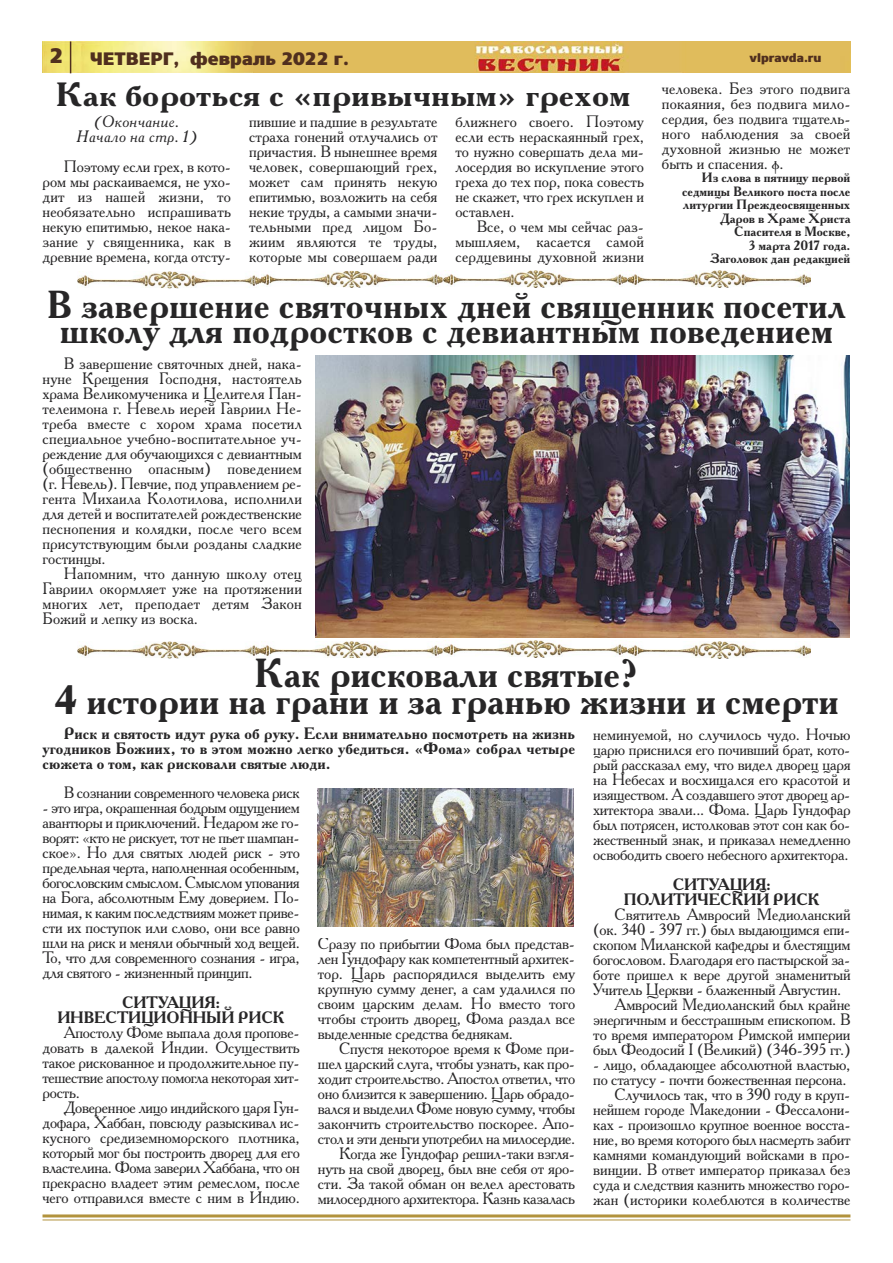
<style>
.page{position:relative;width:893px;height:1263px;background:#fff}
.page>*{position:absolute;margin:0;border:0;box-sizing:border-box;transform-origin:0 0}
.t1{font:700 40.5px "Academy C";letter-spacing:-.005em;color:#272627}
.t2{font:700 39px "Academy C";color:#272627}
.t3{font:700 33.6px "Academy C";color:#272627;scale:1.11 1}
.t4{font:800 21px "Core Sans N 85";color:#502f1e}
.t5{font:800 18px "Core Sans N 85";color:#502f1e}
.t6{font:16.5px/15px "Academy C";letter-spacing:-.015em;color:#272627;text-align:justify}
.t7{font:700 16.5px/15px "Academy C";letter-spacing:-.015em;color:#272627;text-align:center}
.t8{font:italic 16.5px/15px "Academy C";color:#272627;text-align:center}
.t9{font:700 13.5px/13.5px "Academy C";color:#272627;text-align:right}
.t10{font:800 12px "Core Sans N 85";color:#502f1e}
.s1{font-family:"Evangelie";font-size:12px}
</style>
<div class="page">
<hr style="left:43px;top:1214px;width:807px;height:3px;background:#b2933d">
<hr style="left:43px;top:1219px;width:807px;height:1px;background:#b2933d">
<img style="left:43px;top:42px;width:807px;height:31px">
<hr style="left:70px;top:41px;width:1px;height:32px;background:#502f1e">
<img style="left:77px;top:271px;width:733px;height:17px">
<svg style="left:259px;top:271px;width:1px;height:17px"></svg>
<img style="left:77px;top:641px;width:733px;height:17px">
<svg style="left:259px;top:641px;width:1px;height:17px"></svg>
<img style="left:316px;top:356px;width:534px;height:282px">
<img style="left:318px;top:788px;width:256px;height:138px">
<p class="t4" style="left:49px;top:42px;width:15px">2</p>
<p class="t5" style="left:90px;top:47px;width:261px">четверг, февраль 2022 г.</p>
<p class="t10" style="left:749px;top:50px;width:74px">vlpravda.ru</p>
<h3 class="t3" style="left:56px;top:75px;width:519px">Как бороться с «привычным» грехом</h3>
<p class="t8" style="left:76px;top:114px;width:122px">(Окончание.<br>Начало на стр. 1)</p>
<p class="t6" style="left:43px;top:158px;width:190px;text-indent:21px">Поэтому если грех, в кото&shy;ром мы раскаиваемся, не ухо&shy;дит из нашей жизни, то необязательно испрашивать некую епитимью, некое нака&shy;зание у священника, как в древние времена, когда отсту-</p>
<p class="t6" style="left:249px;top:114px;width:190px">пившие и падшие в результате страха гонений отлучались от причастия. В нынешнее время человек, совершающий грех, может сам принять некую епитимью, возложить на себя некие труды, а самыми значи&shy;тельными пред лицом Бо&shy;жиим являются те труды, которые мы совершаем ради</p>
<p class="t6" style="left:455px;top:114px;width:190px">ближнего своего. Поэтому если есть нераскаянный грех, то нужно совершать дела ми&shy;лосердия во искупление этого греха до тех пор, пока совесть не скажет, что грех искуплен и оставлен.</p>
<p class="t6" style="left:455px;top:219px;width:190px;text-indent:21px">Все, о чем мы сейчас раз&shy;мышляем, касается самой сердцевины духовной жизни</p>
<p class="t6" style="left:662px;top:81px;width:190px">человека. Без этого подвига покаяния, без подвига мило&shy;сердия, без подвига тщатель&shy;ного наблюдения за своей духовной жизнью не может быть и спасения. <span class="s1">ф</span>.</p>
<p class="t9" style="left:682px;top:171px;width:170px">Из слова в пятницу первой седмицы Великого поста после литургии Преждеосвященных<br>Даров в Храме Христа<br>Спасителя в Москве,<br>3 марта 2017 года.<br>Заголовок дан редакцией</p>
<h2 class="t2" style="left:47px;top:281px;width:800px">В завершение святочных дней священник посетил</h2>
<h2 class="t2" style="left:60px;top:307px;width:775px">школу для подростков с девиантным поведением</h2>
<p class="t6" style="left:43px;top:356px;width:261px;text-indent:21px">В завершение святочных дней, нака&shy;нуне Крещения Господня, настоятель храма Великомученика и Целителя Пан&shy;телеимона г. Невель иерей Гавриил Не&shy;треба вместе с хором храма посетил специальное учебно-воспитательное уч&shy;реждение для обучающихся с девиантным (общественно опасным) поведением (г. Невель). Певчие, под управлением ре&shy;гента Михаила Колотилова, исполнили для детей и воспитателей рождественские песнопения и колядки, после чего всем присутствующим были розданы сладкие гостинцы.</p>
<p class="t6" style="left:43px;top:566px;width:261px;text-indent:21px">Напомним, что данную школу отец Гавриил окормляет уже на протяжении многих лет, преподает детям Закон Божий и лепку из воска.</p>
<h1 class="t1" style="left:254px;top:650px;width:386px">Как рисковали святые?</h1>
<h1 class="t1" style="left:54px;top:677px;width:786px">4 истории на грани и за гранью жизни и смерти</h1>
<p class="t7" style="left:43px;top:726px;width:534px;text-align:justify;text-indent:21px">Риск и святость идут рука об руку. Если внимательно посмотреть на жизнь угодников Божиих, то в этом можно легко убедиться. «Фома» собрал четыре сюжета о том, как рисковали святые люди.</p>
<p class="t6" style="left:593px;top:726px;width:259px">неминуемой, но случилось чудо. Ночью царю приснился его почивший брат, кото&shy;рый рассказал ему, что видел дворец царя на Небесах и восхищался его красотой и изяществом. А создавшего этот дворец ар&shy;хитектора звали... Фома. Царь Гундофар был потрясен, истолковав этот сон как бо&shy;жественный знак, и приказал немедленно освободить своего небесного архитектора.</p>
<p class="t7" style="left:624px;top:876px;width:198px">СИТУАЦИЯ:<br>ПОЛИТИЧЕСКИЙ РИСК</p>
<p class="t6" style="left:614px;top:906px;width:238px">Святитель Амвросий Медиоланский</p>
<p class="t6" style="left:593px;top:921px;width:259px">(ок. 340 - 397 гг.) был выдающимся епи-</p>
<p class="t6" style="left:593px;top:936px;width:259px">скопом Миланской кафедры и блестящим</p>
<p class="t6" style="left:593px;top:951px;width:259px">богословом. Благодаря его пастырской за-</p>
<p class="t6" style="left:593px;top:966px;width:259px">боте пришел к вере другой знаменитый</p>
<p class="t6" style="left:593px;top:981px;width:249px">Учитель Церкви - блаженный Августин.</p>
<p class="t6" style="left:614px;top:996px;width:238px">Амвросий Медиоланский был крайне</p>
<p class="t6" style="left:593px;top:1011px;width:259px">энергичным и бесстрашным епископом. В</p>
<p class="t6" style="left:593px;top:1026px;width:259px">то время императором Римской империи</p>
<p class="t6" style="left:593px;top:1041px;width:259px">был Феодосий I (Великий) (346-395 гг.)</p>
<p class="t6" style="left:593px;top:1056px;width:259px;text-align:right">- лицо, обладающее абсолютной властью, по статусу - почти божественная персона.<br>Случилось так, что в 390 году в круп&shy;нейшем городе Македонии - Фессалони&shy;ках - произошло крупное военное восста&shy;ние, во время которого был насмерть забит камнями командующий войсками в про&shy;винции. В ответ император приказал без суда и следствия казнить множество горо&shy;жан (историки колеблются в количестве</p>
<p class="t6" style="left:64px;top:785px;width:238px">В сознании современного человека риск</p>
<p class="t6" style="left:43px;top:800px;width:259px">- это игра, окрашенная бодрым ощущением авантюры и приключений. Недаром же го&shy;ворят: «кто не рискует, тот не пьет шампан&shy;ское». Но для святых людей риск - это предельная черта, наполненная особенным, богословским смыслом. Смыслом упования на Бога, абсолютным Ему доверием. По&shy;нимая, к каким последствиям может приве&shy;сти их поступок или слово, они все равно шли на риск и меняли обычный ход вещей.<br>То, что для современного сознания - игра, для святого - жизненный принцип.</p>
<p class="t7" style="left:57px;top:995px;width:229px">СИТУАЦИЯ:<br>ИНВЕСТИЦИОННЫЙ РИСК</p>
<p class="t6" style="left:43px;top:1025px;width:259px;text-indent:21px">Апостолу Фоме выпала доля пропове&shy;довать в далекой Индии. Осуществить такое рискованное и продолжительное пу&shy;тешествие апостолу помогла некоторая хит&shy;рость.</p>
<p class="t6" style="left:43px;top:1100px;width:259px;text-indent:21px">Доверенное лицо индийского царя Гун&shy;дофара, Хаббан, повсюду разыскивал ис&shy;кусного средиземноморского плотника, который мог бы построить дворец для его властелина. Фома заверил Хаббана, что он прекрасно владеет этим ремеслом, после чего отправился вместе с ним в Индию.</p>
<p class="t6" style="left:318px;top:936px;width:259px">Сразу по прибытии Фома был представ&shy;лен Гундофару как компетентный архитек&shy;тор. Царь распорядился выделить ему крупную сумму денег, а сам удалился по своим царским делам. Но вместо того чтобы строить дворец, Фома раздал все выделенные средства беднякам.</p>
<p class="t6" style="left:318px;top:1041px;width:259px;text-align:right">Спустя некоторое время к Фоме при&shy;шел царский слуга, чтобы узнать, как про&shy;ходит строительство. Апостол ответил, что оно близится к завершению. Царь обрадо&shy;вался и выделил Фоме новую сумму, чтобы закончить строительство поскорее. Апо&shy;стол и эти деньги употребил на милосердие.<br>Когда же Гундофар решил-таки взгля&shy;нуть на свой дворец, был вне себя от яро&shy;сти. За такой обман он велел арестовать милосердного архитектора. Казнь казалась</p>
</div>
